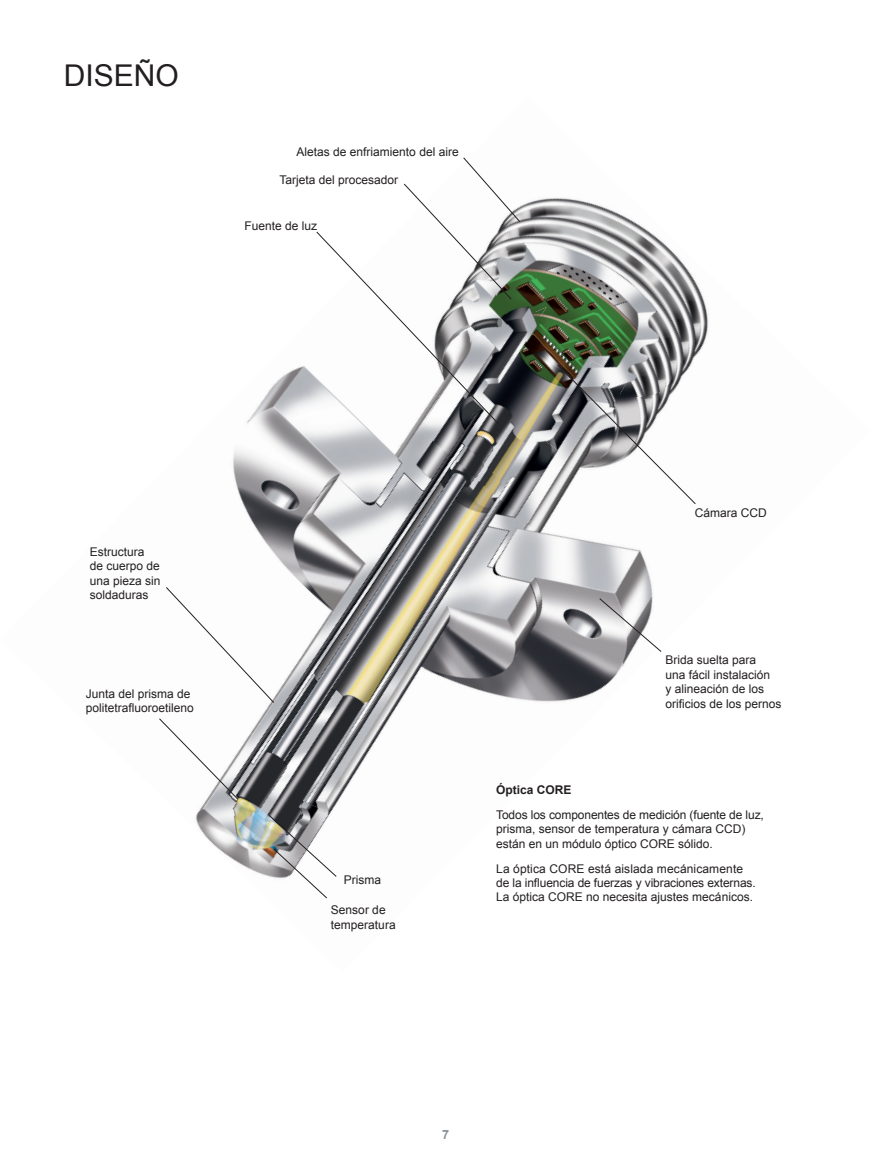
<style>
.page{position:relative;width:893px;height:1170px;background:#fff}
.page>*{position:absolute;margin:0;border:0;box-sizing:border-box;transform-origin:0 0}
.t1{font:30px "Arial";color:#231f20}
.t2{font:700 12.75px "Arial";color:#8a9297}
.graphics_8_pt{font:12px/14.4px "Arial";color:#231f20}
.Body_8_pt{font:12px/14.4px "Arial";color:#231f20}
.graphics_8_pt_bold{font:700 12px "Arial";color:#231f20}
</style>
<div class="page">
<img style="left:195px;top:197px;width:514px;height:702px">
<img style="left:520px;top:245px;width:167px;height:119px">
<img style="left:520px;top:395px;width:107px;height:137px">
<img style="left:520px;top:307px;width:107px;height:88px">
<img style="left:215px;top:398px;width:347px;height:460px">
<img style="left:447px;top:398px;width:115px;height:120px">
<img style="left:278px;top:800px;width:45px;height:3px">
<img style="left:278px;top:803px;width:45px;height:11px">
<svg style="left:159px;top:718px;width:80px;height:81px"></svg>
<svg style="left:557px;top:364px;width:139px;height:140px"></svg>
<svg style="left:269px;top:814px;width:68px;height:84px"></svg>
<svg style="left:316px;top:157px;width:204px;height:267px"></svg>
<svg style="left:166px;top:587px;width:108px;height:116px"></svg>
<svg style="left:599px;top:598px;width:63px;height:54px"></svg>
<h1 class="t1" style="left:64px;top:55px;width:117px">DISEÑO</h1>
<p class="graphics_8_pt" style="left:297px;top:144px;width:164px">Aletas de enfriamiento del aire</p>
<p class="graphics_8_pt" style="left:280px;top:172px;width:120px">Tarjeta del procesador</p>
<p class="graphics_8_pt" style="left:245px;top:219px;width:74px">Fuente de luz</p>
<p class="graphics_8_pt" style="left:90px;top:544px;width:72px">Estructura de cuerpo de una pieza sin soldaduras</p>
<p class="graphics_8_pt" style="left:86px;top:686px;width:110px">Junta del prisma de politetrafluoroetileno</p>
<p class="graphics_8_pt" style="left:344px;top:872px;width:39px">Prisma</p>
<p class="graphics_8_pt" style="left:331px;top:902px;width:66px">Sensor de temperatura</p>
<p class="graphics_8_pt" style="left:695px;top:505px;width:73px">Cámara CCD</p>
<p class="graphics_8_pt" style="left:665px;top:653px;width:118px">Brida suelta para<br>una fácil instalación<br>y alineación de los orificios de los pernos</p>
<p class="graphics_8_pt_bold" style="left:496px;top:781px;width:77px">Óptica CORE</p>
<p class="Body_8_pt" style="left:496px;top:807px;width:269px">Todos los componentes de medición (fuente de luz, prisma, sensor de temperatura y cámara CCD) están en un módulo óptico CORE sólido.</p>
<p class="Body_8_pt" style="left:496px;top:861px;width:261px">La óptica CORE está aislada mecánicamente de la influencia de fuerzas y vibraciones externas.<br>La óptica CORE no necesita ajustes mecánicos.</p>
<p class="t2" style="left:442px;top:1125px;width:9px">7</p>
</div>
